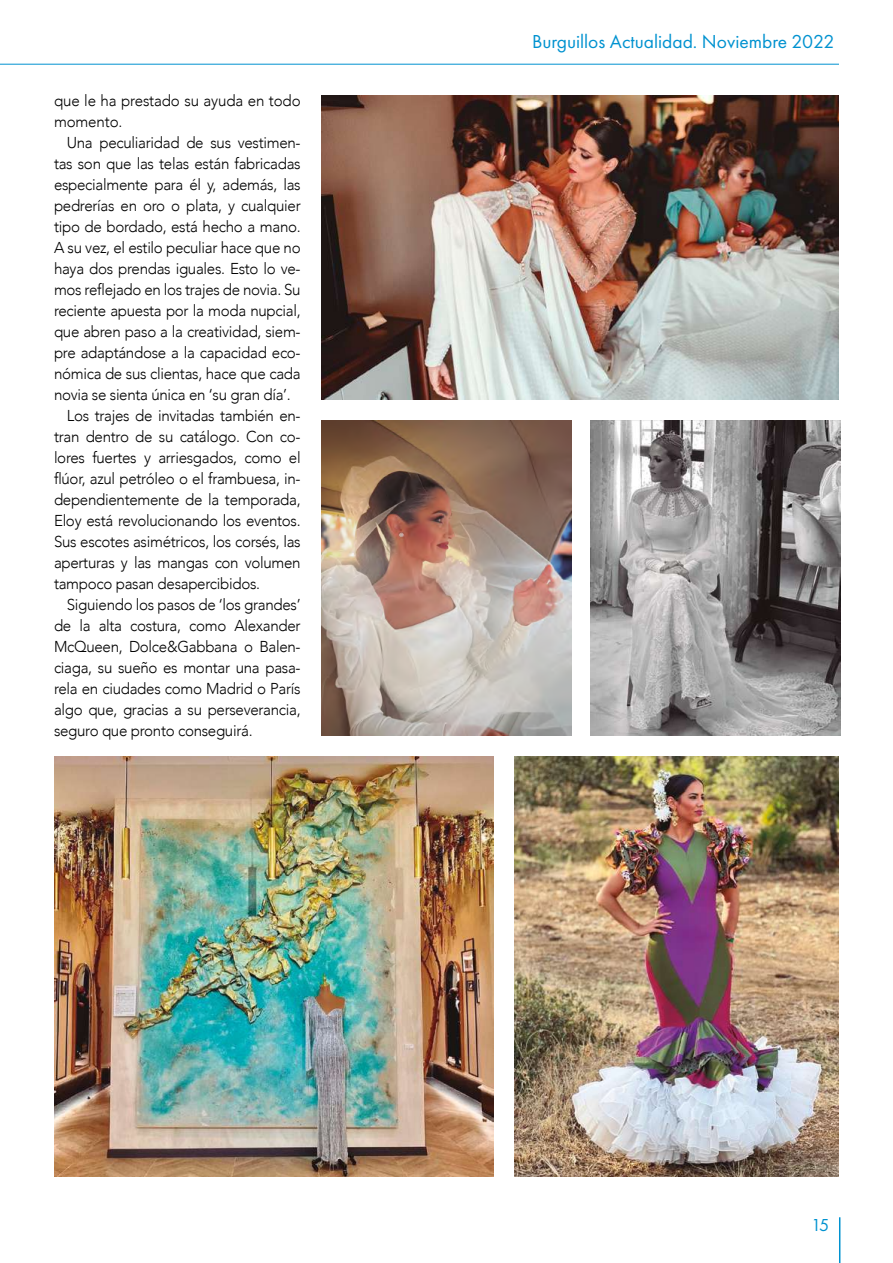
<style>
.page{position:relative;width:893px;height:1263px;background:#fff}
.page>*{position:absolute;margin:0;border:0;box-sizing:border-box;transform-origin:0 0}
.t1{font:19.5px "Futura PT";color:#0092d0}
.t2{font:18px "Futura PT";color:#0092d0}
.t3{font:300 15.75px/21px "Avenir";letter-spacing:-.02em;color:#000;scale:.96 1}
</style>
<div class="page">
<hr style="left:839px;top:1217px;width:1px;height:46px;background:#0092d0">
<hr style="left:0;top:64px;width:839px;height:1px;background:#0092d0">
<img style="left:322px;top:96px;width:517px;height:304px">
<img style="left:514px;top:757px;width:325px;height:420px">
<img style="left:54px;top:757px;width:439px;height:420px">
<img style="left:322px;top:421px;width:250px;height:315px">
<img style="left:590px;top:421px;width:250px;height:315px">
<p class="t3" style="left:54px;top:90px;width:258px">que le ha prestado su ayuda en todo momento.</p>
<p class="t3" style="left:67px;top:132px;width:245px">Una peculiaridad de sus vestimen-</p>
<p class="t3" style="left:54px;top:153px;width:258px">tas son que las telas están fabricadas</p>
<p class="t3" style="left:54px;top:174px;width:258px">especialmente para él y, además, las</p>
<p class="t3" style="left:54px;top:195px;width:258px">pedrerías en oro o plata, y cualquier</p>
<p class="t3" style="left:54px;top:216px;width:258px">tipo de bordado, está hecho a mano.</p>
<p class="t3" style="left:54px;top:237px;width:258px">A su vez, el estilo peculiar hace que no</p>
<p class="t3" style="left:54px;top:258px;width:258px">haya dos prendas iguales. Esto lo ve-</p>
<p class="t3" style="left:54px;top:279px;width:258px">mos reflejado en los trajes de novia. Su</p>
<p class="t3" style="left:54px;top:300px;width:258px">reciente apuesta por la moda nupcial,</p>
<p class="t3" style="left:54px;top:321px;width:258px">que abren paso a la creatividad, siem-</p>
<p class="t3" style="left:54px;top:342px;width:258px">pre adaptándose a la capacidad eco-</p>
<p class="t3" style="left:54px;top:363px;width:258px">nómica de sus clientas, hace que cada</p>
<p class="t3" style="left:54px;top:384px;width:248px">novia se sienta única en ‘su gran día’.</p>
<p class="t3" style="left:67px;top:405px;width:245px">Los trajes de invitadas también en-</p>
<p class="t3" style="left:54px;top:426px;width:258px">tran dentro de su catálogo. Con co-</p>
<p class="t3" style="left:54px;top:447px;width:258px">lores fuertes y arriesgados, como el</p>
<p class="t3" style="left:54px;top:468px;width:258px">flúor, azul petróleo o el frambuesa, in-</p>
<p class="t3" style="left:54px;top:489px;width:258px">dependientemente de la temporada,</p>
<p class="t3" style="left:54px;top:510px;width:258px">Eloy está revolucionando los eventos.</p>
<p class="t3" style="left:54px;top:531px;width:258px">Sus escotes asimétricos, los corsés, las</p>
<p class="t3" style="left:54px;top:552px;width:258px">aperturas y las mangas con volumen</p>
<p class="t3" style="left:54px;top:573px;width:216px">tampoco pasan desapercibidos.</p>
<p class="t3" style="left:67px;top:594px;width:245px">Siguiendo los pasos de ‘los grandes’</p>
<p class="t3" style="left:54px;top:615px;width:258px">de la alta costura, como Alexander</p>
<p class="t3" style="left:54px;top:636px;width:258px">McQueen, Dolce&amp;Gabbana o Balen-</p>
<p class="t3" style="left:54px;top:657px;width:258px">ciaga, su sueño es montar una pasa-</p>
<p class="t3" style="left:54px;top:678px;width:258px">rela en ciudades como Madrid o París</p>
<p class="t3" style="left:54px;top:699px;width:258px">algo que, gracias a su perseverancia,</p>
<p class="t3" style="left:54px;top:720px;width:208px">seguro que pronto conseguirá.</p>
<p class="t1" style="left:532px;top:29px;width:304px">Burguillos Actualidad. Noviembre 2022</p>
<p class="t2" style="left:811px;top:1214px;width:20px">15</p>
</div>
